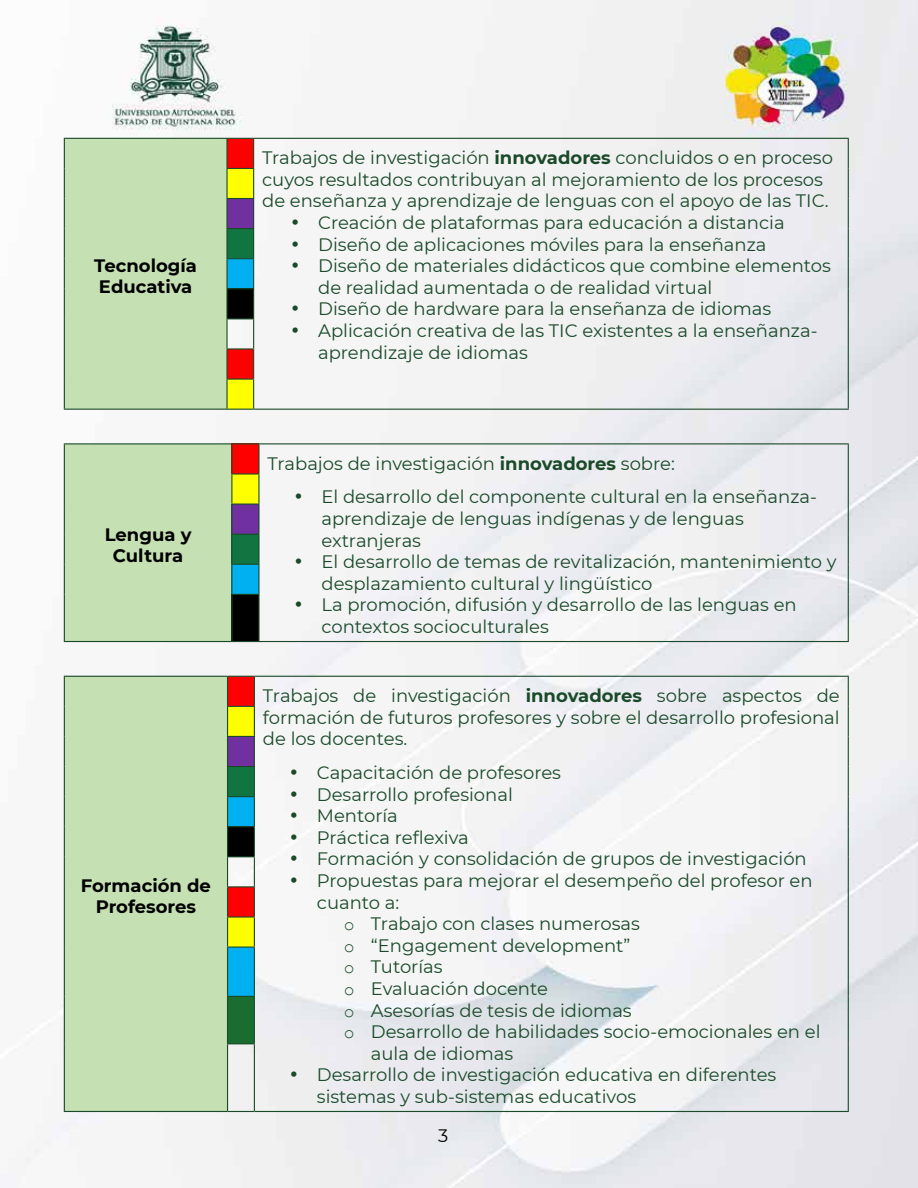
<style>
.page{position:relative;width:918px;height:1188px;background:#fff}
.page>*{position:absolute;margin:0;border:0;box-sizing:border-box;transform-origin:0 0}
.t1{font:18px/21.6px "Montserrat";color:#1a4a29}
.t2{font:700 18px/21.6px "Montserrat";color:#000;text-align:center}
.t3{font:18px "Montserrat";color:#000}
.s1{font-weight:700}
.s2{font-family:"Courier New"}
</style>
<div class="page">
<img style="left:0;top:0;width:918px;height:1188px">
<div style="left:64px;top:138px;width:163px;height:271px;background:#c5e0b3"></div>
<hr style="left:64px;top:138px;width:163px;height:1px;background:#1a4a29">
<svg style="left:64px;top:139px;width:1px;height:29px"></svg>
<hr style="left:64px;top:168px;width:1px;height:31px;background:#1a4a29">
<hr style="left:64px;top:199px;width:1px;height:30px;background:#1a4a29">
<hr style="left:64px;top:229px;width:1px;height:30px;background:#1a4a29">
<hr style="left:64px;top:259px;width:1px;height:30px;background:#1a4a29">
<hr style="left:64px;top:289px;width:1px;height:30px;background:#1a4a29">
<hr style="left:64px;top:319px;width:1px;height:30px;background:#1a4a29">
<hr style="left:64px;top:349px;width:1px;height:30px;background:#1a4a29">
<hr style="left:64px;top:379px;width:1px;height:30px;background:#1a4a29">
<hr style="left:64px;top:409px;width:163px;height:1px;background:#1a4a29">
<hr style="left:254px;top:138px;width:595px;height:1px;background:#1a4a29">
<svg style="left:848px;top:139px;width:1px;height:29px"></svg>
<hr style="left:848px;top:168px;width:1px;height:31px;background:#1a4a29">
<hr style="left:848px;top:199px;width:1px;height:30px;background:#1a4a29">
<hr style="left:848px;top:229px;width:1px;height:30px;background:#1a4a29">
<hr style="left:848px;top:259px;width:1px;height:30px;background:#1a4a29">
<hr style="left:848px;top:289px;width:1px;height:30px;background:#1a4a29">
<hr style="left:848px;top:319px;width:1px;height:30px;background:#1a4a29">
<hr style="left:848px;top:349px;width:1px;height:30px;background:#1a4a29">
<hr style="left:848px;top:379px;width:1px;height:30px;background:#1a4a29">
<hr style="left:254px;top:409px;width:595px;height:1px;background:#1a4a29">
<svg style="left:226px;top:138px;width:28px;height:272px;background:#8d764c"></svg>
<div style="left:64px;top:444px;width:168px;height:198px;background:#c5e0b3"></div>
<div style="left:232px;top:594px;width:27px;height:48px;background:#000"></div>
<hr style="left:64px;top:443px;width:168px;height:1px;background:#1a4a29">
<hr style="left:64px;top:444px;width:1px;height:30px;background:#1a4a29">
<hr style="left:64px;top:474px;width:1px;height:30px;background:#1a4a29">
<hr style="left:64px;top:504px;width:1px;height:30px;background:#1a4a29">
<hr style="left:64px;top:534px;width:1px;height:30px;background:#1a4a29">
<hr style="left:64px;top:564px;width:1px;height:30px;background:#1a4a29">
<hr style="left:64px;top:594px;width:1px;height:47px;background:#1a4a29">
<hr style="left:64px;top:641px;width:168px;height:1px;background:#1a4a29">
<hr style="left:259px;top:443px;width:590px;height:1px;background:#1a4a29">
<hr style="left:848px;top:444px;width:1px;height:30px;background:#1a4a29">
<hr style="left:848px;top:474px;width:1px;height:30px;background:#1a4a29">
<hr style="left:848px;top:504px;width:1px;height:30px;background:#1a4a29">
<hr style="left:848px;top:534px;width:1px;height:30px;background:#1a4a29">
<hr style="left:848px;top:564px;width:1px;height:30px;background:#1a4a29">
<hr style="left:848px;top:594px;width:1px;height:47px;background:#1a4a29">
<hr style="left:259px;top:641px;width:590px;height:1px;background:#1a4a29">
<svg style="left:231px;top:443px;width:29px;height:152px;background:#757359"></svg>
<hr style="left:231px;top:595px;width:1px;height:46px;background:#1a4a29">
<hr style="left:258px;top:595px;width:2px;height:46px;background:#1a4a29">
<svg style="left:232px;top:641px;width:27px;height:1px"></svg>
<div style="left:64px;top:676px;width:164px;height:435px;background:#c5e0b3"></div>
<div style="left:228px;top:996px;width:26px;height:48px;background:#196d2f"></div>
<hr style="left:64px;top:676px;width:164px;height:1px;background:#1a4a29">
<svg style="left:64px;top:677px;width:1px;height:29px"></svg>
<hr style="left:64px;top:706px;width:1px;height:30px;background:#1a4a29">
<hr style="left:64px;top:736px;width:1px;height:31px;background:#1a4a29">
<hr style="left:64px;top:767px;width:1px;height:30px;background:#1a4a29">
<hr style="left:64px;top:797px;width:1px;height:30px;background:#1a4a29">
<hr style="left:64px;top:827px;width:1px;height:30px;background:#1a4a29">
<hr style="left:64px;top:857px;width:1px;height:30px;background:#1a4a29">
<hr style="left:64px;top:887px;width:1px;height:30px;background:#1a4a29">
<hr style="left:64px;top:917px;width:1px;height:30px;background:#1a4a29">
<hr style="left:64px;top:947px;width:1px;height:49px;background:#1a4a29">
<hr style="left:64px;top:996px;width:1px;height:48px;background:#1a4a29">
<hr style="left:64px;top:1044px;width:1px;height:67px;background:#1a4a29">
<hr style="left:64px;top:1111px;width:164px;height:1px;background:#1a4a29">
<hr style="left:254px;top:676px;width:595px;height:1px;background:#1a4a29">
<svg style="left:848px;top:677px;width:1px;height:29px"></svg>
<hr style="left:848px;top:706px;width:1px;height:30px;background:#1a4a29">
<hr style="left:848px;top:736px;width:1px;height:31px;background:#1a4a29">
<hr style="left:848px;top:767px;width:1px;height:30px;background:#1a4a29">
<hr style="left:848px;top:797px;width:1px;height:30px;background:#1a4a29">
<hr style="left:848px;top:827px;width:1px;height:30px;background:#1a4a29">
<hr style="left:848px;top:857px;width:1px;height:30px;background:#1a4a29">
<hr style="left:848px;top:887px;width:1px;height:30px;background:#1a4a29">
<hr style="left:848px;top:917px;width:1px;height:30px;background:#1a4a29">
<hr style="left:848px;top:947px;width:1px;height:49px;background:#1a4a29">
<hr style="left:848px;top:996px;width:1px;height:48px;background:#1a4a29">
<hr style="left:848px;top:1044px;width:1px;height:67px;background:#1a4a29">
<hr style="left:254px;top:1111px;width:595px;height:1px;background:#1a4a29">
<svg style="left:227px;top:676px;width:28px;height:321px;background:#767b60"></svg>
<hr style="left:227px;top:997px;width:1px;height:46px;background:#1a4a29">
<hr style="left:254px;top:997px;width:1px;height:46px;background:#1a4a29">
<svg style="left:227px;top:1043px;width:28px;height:1px"></svg>
<hr style="left:227px;top:1044px;width:1px;height:67px;background:#1a4a29">
<hr style="left:254px;top:1044px;width:1px;height:67px;background:#1a4a29">
<svg style="left:228px;top:1111px;width:26px;height:1px"></svg>
<p class="t2" style="left:94px;top:255px;width:104px;text-align:left">Tecnología<br>Educativa</p>
<p class="t2" style="left:105px;top:524px;width:88px">Lengua y<br>Cultura</p>
<p class="t2" style="left:81px;top:875px;width:132px">Formación de<br>Profesores</p>
<p class="t1" style="left:262px;top:147px;width:572px">Trabajos de investigación <span class="s1">innovadores</span> concluidos o en proceso cuyos resultados contribuyan al mejoramiento de los procesos de enseñanza y aprendizaje de lenguas con el apoyo de las TIC.</p>
<p class="t1" style="left:291px;top:212px;width:495px">• Creación de plataformas para educación a distancia</p>
<p class="t1" style="left:291px;top:234px;width:477px">• Diseño de aplicaciones móviles para la enseñanza</p>
<p class="t1" style="left:318px;top:255px;width:514px;text-indent:-27px">• Diseño de materiales didácticos que combine elementos de realidad aumentada o de realidad virtual</p>
<p class="t1" style="left:291px;top:299px;width:482px">• Diseño de hardware para la enseñanza de idiomas</p>
<p class="t1" style="left:318px;top:320px;width:501px;text-indent:-27px">• Aplicación creativa de las TIC existentes a la enseñanza&shy;aprendizaje de idiomas</p>
<p class="t1" style="left:267px;top:453px;width:409px">Trabajos de investigación <span class="s1">innovadores</span> sobre:</p>
<p class="t1" style="left:321px;top:487px;width:497px;text-indent:-27px">• El desarrollo del componente cultural en la enseñanza&shy;aprendizaje de lenguas indígenas y de lenguas extranjeras</p>
<p class="t1" style="left:321px;top:551px;width:516px;text-indent:-27px">• El desarrollo de temas de revitalización, mantenimiento y desplazamiento cultural y lingüístico</p>
<p class="t1" style="left:321px;top:595px;width:477px;text-indent:-27px">• La promoción, difusión y desarrollo de las lenguas en contextos socioculturales</p>
<p class="t1" style="left:263px;top:685px;width:578px;text-align:justify">Trabajos de investigación <span class="s1">innovadores</span> sobre aspectos de formación de futuros profesores y sobre el desarrollo profesional de los docentes.</p>
<p class="t1" style="left:290px;top:762px;width:273px">• Capacitación de profesores</p>
<p class="t1" style="left:290px;top:784px;width:225px">• Desarrollo profesional</p>
<p class="t1" style="left:290px;top:805px;width:110px">• Mentoría</p>
<p class="t1" style="left:290px;top:826px;width:181px">• Práctica reflexiva</p>
<p class="t1" style="left:290px;top:848px;width:518px">• Formación y consolidación de grupos de investigación</p>
<p class="t1" style="left:290px;top:870px;width:524px">• Propuestas para mejorar el desempeño del profesor en</p>
<p class="t1" style="left:317px;top:892px;width:84px">cuanto a:</p>
<p class="t1" style="left:344px;top:913px;width:298px"><span class="s2">o</span> Trabajo con clases numerosas</p>
<p class="t1" style="left:344px;top:935px;width:288px"><span class="s2">o</span> “Engagement development”</p>
<p class="t1" style="left:344px;top:956px;width:100px"><span class="s2">o</span> Tutorías</p>
<p class="t1" style="left:344px;top:978px;width:206px"><span class="s2">o</span> Evaluación docente</p>
<p class="t1" style="left:344px;top:1000px;width:289px"><span class="s2">o</span> Asesorías de tesis de idiomas</p>
<p class="t1" style="left:344px;top:1021px;width:478px"><span class="s2">o</span> Desarrollo de habilidades socio-emocionales en el</p>
<p class="t1" style="left:371px;top:1043px;width:144px">aula de idiomas</p>
<p class="t1" style="left:317px;top:1064px;width:461px;text-indent:-27px">• Desarrollo de investigación educativa en diferentes sistemas y sub-sistemas educativos</p>
<p class="t3" style="left:438px;top:1126px;width:12px">3</p>
</div>
